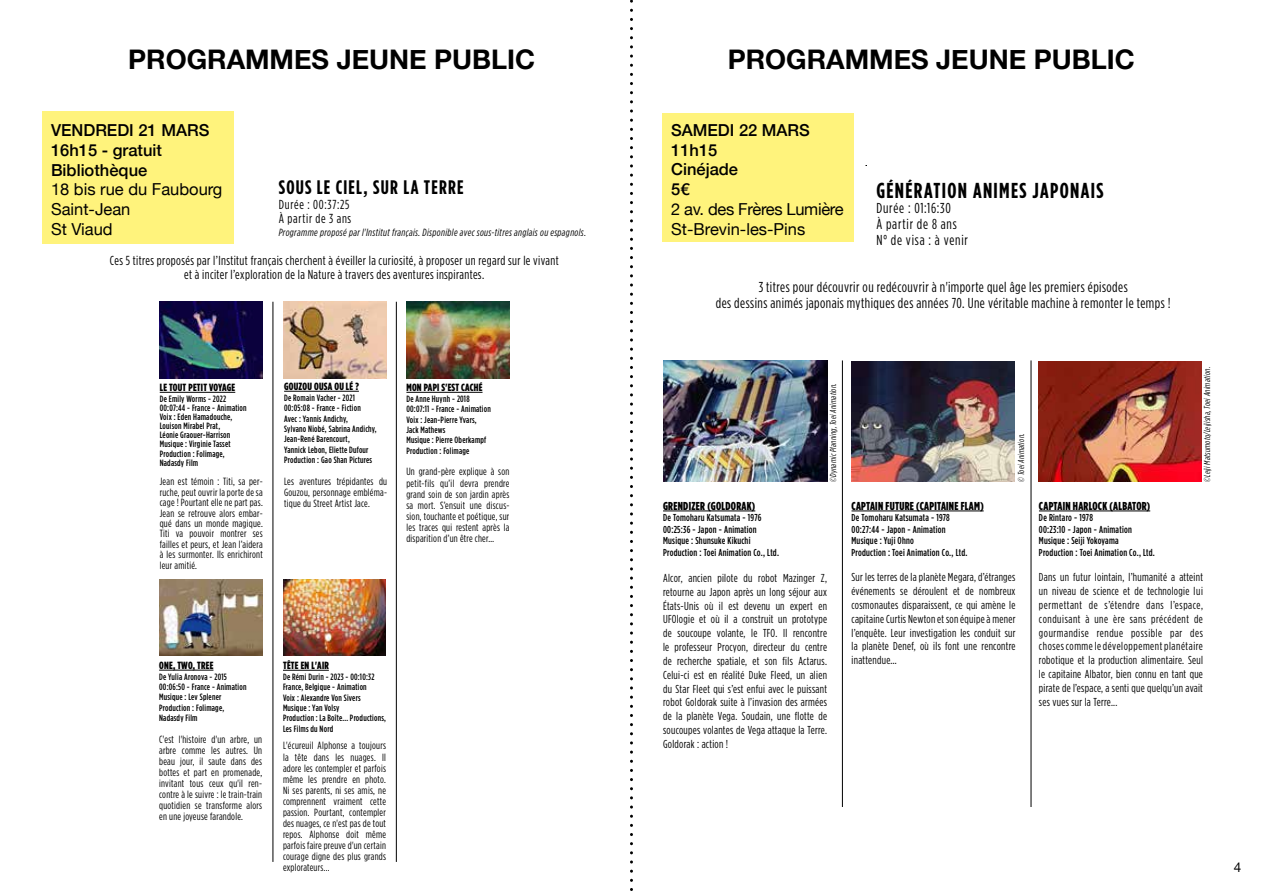
<style>
.page{position:relative;width:1263px;height:893px;background:#fff}
.page>*{position:absolute;margin:0;border:0;box-sizing:border-box;transform-origin:0 0}
.t1{font:36px "Gotham Condensed";color:#000}
.t2{font:32.7px "Gotham Condensed";letter-spacing:.05em;color:#000}
.t3{font:700 27px "Helvetica Neue";color:#000}
.t4{font:700 21.6px "Gotham Condensed";letter-spacing:.065em;color:#000}
.t5{font:700 19.65px "Gotham Condensed";letter-spacing:.06em;color:#000}
.t6{font:500 16.5px/19.8px "Helvetica Neue";color:#000}
.t7{font:16.5px/19.8px "Helvetica Neue";letter-spacing:-.02em;color:#000}
.t8{font:16.5px/19.8px "Helvetica Neue";color:#000}
.t9{font:14.4px/15.9px "Gotham Condensed";letter-spacing:.03em;color:#000;text-align:center}
.t10{font:14.4px/15.9px "Gotham Condensed";letter-spacing:.055em;color:#000}
.t11{font:13.5px "Helvetica Neue";color:#000}
.t12{font:13.05px/14.4px "Gotham Condensed";letter-spacing:.03em;color:#000;text-align:center}
.t13{font:13.05px/14.4px "Gotham Condensed";letter-spacing:.06em;color:#000}
.t14{font:11.55px/13.8px "Gotham Condensed";letter-spacing:.025em;color:#000;text-align:justify}
.t15{font:900 11.55px "Gotham Condensed";letter-spacing:.025em;color:#000}
.t16{font:10.5px/11.1px "Gotham Condensed";letter-spacing:.025em;color:#000;text-align:justify}
.t17{font:italic 10.5px "Gotham Condensed";letter-spacing:.035em;color:#000}
.t18{font:900 10.5px "Gotham Condensed";letter-spacing:.025em;color:#000}
.t19{font:500 10.05px/11.6px "Gotham Condensed";letter-spacing:.025em;color:#000}
.t20{font:500 9.15px/10.5px "Gotham Condensed";letter-spacing:.025em;color:#000}
.t21{font:italic 8.7px "Gotham Condensed";letter-spacing:.02em;color:#000}
.s1{font-weight:900}
</style>
<div class="page">
<hr style="left:273px;top:302px;width:1px;height:560px;background:#000">
<hr style="left:396px;top:302px;width:1px;height:560px;background:#000">
<hr style="left:159px;top:670px;width:54px;height:1px;background:#000">
<img style="left:160px;top:579px;width:102px;height:77px">
<hr style="left:283px;top:670px;width:46px;height:1px;background:#000">
<img style="left:283px;top:579px;width:103px;height:77px">
<img style="left:283px;top:302px;width:103px;height:76px">
<hr style="left:284px;top:391px;width:75px;height:1px;background:#000">
<img style="left:406px;top:302px;width:103px;height:76px">
<hr style="left:406px;top:392px;width:76px;height:1px;background:#000">
<hr style="left:160px;top:392px;width:75px;height:1px;background:#000">
<img style="left:160px;top:302px;width:103px;height:76px">
<div style="left:43px;top:111px;width:191px;height:133px;background:#fff37c"></div>
<img style="left:663px;top:360px;width:164px;height:122px">
<hr style="left:663px;top:511px;width:92px;height:1px;background:#000">
<img style="left:1039px;top:361px;width:163px;height:121px">
<hr style="left:1039px;top:511px;width:111px;height:1px;background:#000">
<hr style="left:842px;top:360px;width:1px;height:447px;background:#000">
<hr style="left:1030px;top:360px;width:1px;height:447px;background:#000">
<img style="left:851px;top:361px;width:163px;height:121px">
<hr style="left:851px;top:511px;width:133px;height:1px;background:#000">
<div style="left:663px;top:113px;width:191px;height:129px;background:#fff37c"></div>
<svg style="left:630px;top:0;width:3px;height:891px"></svg>
<h3 class="t3" style="left:128px;top:38px;width:409px">PROGRAMMES JEUNE PUBLIC</h3>
<h3 class="t6" style="left:51px;top:119px;width:160px">VENDREDI 21 MARS<br>16h15 - gratuit<br>Bibliothèque</h3>
<h3 class="t8" style="left:51px;top:181px;width:173px">18 bis rue du Faubourg<br>Saint-Jean<br>St Viaud</h3>
<h2 class="t2" style="left:96px;top:181px;width:165px">PROGRAMME <span class="s1">10</span></h2>
<h3 class="t5" style="left:279px;top:176px;width:186px">SOUS LE CIEL, SUR LA TERRE</h3>
<p class="t13" style="left:279px;top:197px;width:74px">Durée : 00:37:25<br>À partir de 3 ans</p>
<p class="t17" style="left:279px;top:226px;width:309px">Programme proposé par l'Institut français. Disponible avec sous-titres anglais ou espagnols.</p>
<p class="t12" style="left:110px;top:253px;width:450px">Ces 5 titres proposés par l’Institut français cherchent à éveiller la curiosité, à proposer un regard sur le vivant et à inciter l’exploration de la Nature à travers des aventures inspirantes.</p>
<p class="t18" style="left:160px;top:381px;width:77px">LE TOUT PETIT VOYAGE</p>
<p class="t20" style="left:160px;top:394px;width:88px;line-height:9.1px">De Emily Worms - 2022<br>00:07:44 - France - Animation<br>Voix : Eden Hamadouche,<br>Louison Mirabel Prat,<br>Léonie Graouer-Harrison<br>Musique : Virginie Tasset<br>Production : Folimage,<br>Nadasdy Film</p>
<p class="t16" style="left:160px;top:476px;width:105px;line-height:10.5px">Jean est témoin : Titi, sa per&shy;ruche, peut ouvrir la porte de sa cage ! Pourtant elle ne part pas.<br>Jean se retrouve alors embar&shy;qué dans un monde magique.<br>Titi va pouvoir montrer ses failles et peurs, et Jean l’aidera à les surmonter. Ils enrichiront leur amitié.</p>
<p class="t18" style="left:284px;top:380px;width:76px">GOUZOU OUSA OU LÉ ?</p>
<p class="t20" style="left:284px;top:392px;width:94px">De Romain Vacher - 2021<br>00:05:08 - France - Fiction<br>Avec : Yannis Andichy,<br>Sylvano Niobé, Sabrina Andichy,<br>Jean-René Barencourt,<br>Yannick Lebon, Eliette Dufour<br>Production : Gao Shan Pictures</p>
<p class="t16" style="left:284px;top:475px;width:104px">Les aventures trépidantes du Gouzou, personnage embléma&shy;tique du Street Artist Jace.</p>
<p class="t18" style="left:406px;top:381px;width:78px">MON PAPI S'EST CACHÉ</p>
<p class="t20" style="left:406px;top:393px;width:86px">De Anne Huynh - 2018<br>00:07:11 - France - Animation<br>Voix : Jean-Pierre Yvars,<br>Jack Mathews<br>Musique : Pierre Oberkampf<br>Production : Folimage</p>
<p class="t16" style="left:406px;top:466px;width:105px">Un grand-père explique à son petit-fils qu’il devra prendre grand soin de son jardin après sa mort. S’ensuit une discus&shy;sion, touchante et poétique, sur les traces qui restent après la disparition d’un être cher…</p>
<p class="t18" style="left:159px;top:659px;width:56px">ONE, TWO, TREE</p>
<p class="t20" style="left:159px;top:671px;width:89px">De Yulia Aronova - 2015<br>00:06:50 - France - Animation<br>Musique : Lev Splener<br>Production : Folimage,<br>Nadasdy Film</p>
<p class="t16" style="left:159px;top:733px;width:104px">C'est l'histoire d'un arbre, un arbre comme les autres. Un beau jour, il saute dans des bottes et part en promenade, invitant tous ceux qu'il ren&shy;contre à le suivre : le train-train quotidien se transforme alors en une joyeuse farandole.</p>
<p class="t18" style="left:283px;top:659px;width:47px">TÊTE EN L'AIR</p>
<p class="t20" style="left:283px;top:671px;width:104px">De Rémi Durin - 2023 - 00:10:32<br>France, Belgique - Animation<br>Voix : Alexandre Von Sivers<br>Musique : Yan Volsy<br>Production : La Boîte... Productions,<br>Les Films du Nord</p>
<p class="t16" style="left:283px;top:740px;width:105px">L'écureuil Alphonse a toujours la tête dans les nuages. Il adore les contempler et parfois même les prendre en photo.<br>Ni ses parents, ni ses amis, ne comprennent vraiment cette passion. Pourtant, contempler des nuages, ce n'est pas de tout repos. Alphonse doit même parfois faire preuve d'un certain courage digne des plus grands explorateurs...</p>
<h3 class="t3" style="left:728px;top:38px;width:409px">PROGRAMMES JEUNE PUBLIC</h3>
<h3 class="t6" style="left:671px;top:119px;width:140px">SAMEDI 22 MARS<br>11h15<br>Cinéjade<br>5€</h3>
<h3 class="t7" style="left:671px;top:200px;width:174px">2 av. des Frères Lumière<br>St-Brevin-les-Pins</h3>
<h1 class="t1" style="left:674px;top:190px;width:183px">PROGRAMME <span class="s1">25</span></h1>
<h3 class="t4" style="left:876px;top:177px;width:229px">GÉNÉRATION ANIMES JAPONAIS</h3>
<p class="t10" style="left:876px;top:200px;width:93px">Durée : 01:16:30<br>À partir de 8 ans<br>N° de visa : à venir</p>
<p class="t9" style="left:716px;top:279px;width:456px">3 titres pour découvrir ou redécouvrir à n'importe quel âge les premiers épisodes<br>des dessins animés japonais mythiques des années 70. Une véritable machine à remonter le temps !</p>
<p class="t21" style="left:828px;top:482px;width:100px;rotate:-90deg">©Dynamic Planning, Toei Animation.</p>
<p class="t21" style="left:1016px;top:482px;width:50px;rotate:-90deg">© Toei Animation.</p>
<p class="t21" style="left:1202px;top:482px;width:116px;rotate:-90deg">©Leiji Matsumoto/Leijisha, Toei Animation.</p>
<p class="t15" style="left:663px;top:499px;width:94px">GRENDIZER (GOLDORAK)</p>
<p class="t19" style="left:663px;top:512px;width:117px">De Tomoharu Katsumata - 1976<br>00:25:36 - Japon - Animation<br>Musique : Shunsuke Kikuchi<br>Production : Toei Animation Co., Ltd.</p>
<p class="t14" style="left:663px;top:571px;width:165px">Alcor, ancien pilote du robot Mazinger Z, retourne au Japon après un long séjour aux États-Unis où il est devenu un expert en UFOlogie et où il a construit un prototype de soucoupe volante, le TFO. Il rencontre le professeur Procyon, directeur du centre de recherche spatiale, et son fils Actarus.<br>Celui-ci est en réalité Duke Fleed, un alien du Star Fleet qui s’est enfui avec le puissant robot Goldorak suite à l’invasion des armées de la planète Vega. Soudain, une flotte de soucoupes volantes de Vega attaque la Terre.<br>Goldorak : action !</p>
<p class="t15" style="left:851px;top:499px;width:134px">CAPTAIN FUTURE (CAPITAINE FLAM)</p>
<p class="t19" style="left:851px;top:512px;width:117px">De Tomoharu Katsumata - 1978<br>00:27:44 - Japon - Animation<br>Musique : Yuji Ohno<br>Production : Toei Animation Co., Ltd.</p>
<p class="t14" style="left:851px;top:570px;width:165px">Sur les terres de la planète Megara, d’étranges événements se déroulent et de nombreux cosmonautes disparaissent, ce qui amène le capitaine Curtis Newton et son équipe à mener l’enquête. Leur investigation les conduit sur la planète Denef, où ils font une rencontre inattendue…</p>
<p class="t15" style="left:1039px;top:499px;width:113px">CAPTAIN HARLOCK (ALBATOR)</p>
<p class="t19" style="left:1039px;top:512px;width:117px">De Rintaro - 1978<br>00:23:10 - Japon - Animation<br>Musique : Seiji Yokoyama<br>Production : Toei Animation Co., Ltd.</p>
<p class="t14" style="left:1039px;top:570px;width:165px">Dans un futur lointain, l’humanité a atteint un niveau de science et de technologie lui permettant de s’étendre dans l’espace, conduisant à une ère sans précédent de gourmandise rendue possible par des choses comme le développement planétaire robotique et la production alimentaire. Seul le capitaine Albator, bien connu en tant que pirate de l’espace, a senti que quelqu’un avait ses vues sur la Terre...</p>
<p class="t11" style="left:1234px;top:857px;width:9px">4</p>
</div>
